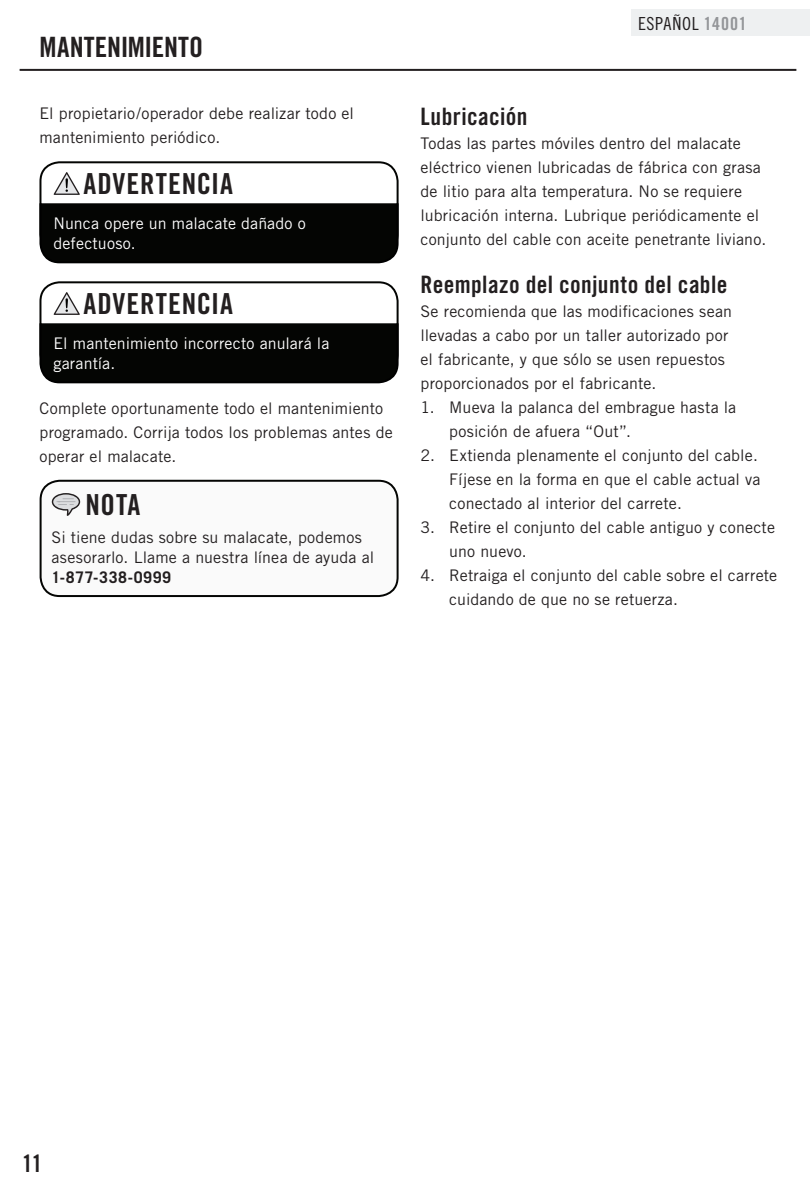
<style>
.page{position:relative;width:810px;height:1188px;background:#fff}
.page>*{position:absolute;margin:0;border:0;box-sizing:border-box;transform-origin:0 0}
.t1{font:29px "Trade Gothic Bold Cond Twenty";letter-spacing:.025em;color:#231f20}
.t2{font:28px "Trade Gothic Bold Cond Twenty";color:#231f20}
.t3{font:24px "Trade Gothic Bold Cond Twenty";letter-spacing:.015em;color:#231f20}
.t4{font:18px "Trade Gothic Cond Eighteen";letter-spacing:.04em;color:#231f20}
.t5{font:16px/24px "Trade Gothic";letter-spacing:.01em;color:#231f20}
.t6{font:16px/20px "Trade Gothic";letter-spacing:.01em;color:#fff}
.t7{font:700 16px "Trade Gothic";letter-spacing:.04em;color:#231f20}
.s1{font-family:"Trade Gothic Bold Cond Twenty";color:#939598}
</style>
<div class="page">
<hr style="left:20px;top:69px;width:776px;height:2px;background:#231f20">
<div style="left:632px;top:10px;width:178px;height:26px;background:#eef0f1"></div>
<div style="left:39px;top:161px;width:360px;height:93px;border:2px solid #040503;border-radius:19px"></div>
<svg style="left:39px;top:201px;width:360px;height:63px;background:#121311"></svg>
<svg style="left:54px;top:172px;width:26px;height:23px"></svg>
<div style="left:39px;top:281px;width:360px;height:93px;border:2px solid #040503;border-radius:19px"></div>
<svg style="left:39px;top:321px;width:360px;height:63px;background:#121311"></svg>
<svg style="left:54px;top:292px;width:26px;height:23px"></svg>
<div style="left:41px;top:481px;width:357px;height:115px;background:#fafafa;border-radius:19px"></div>
<div style="left:40px;top:480px;width:359px;height:117px;border:2px solid #040503;border-radius:19px"></div>
<svg style="left:52px;top:493px;width:28px;height:23px"></svg>
<h2 class="t2" style="left:40px;top:30px;width:165px">MANTENIMIENTO</h2>
<p class="t4" style="left:638px;top:13px;width:110px">ESPAÑOL <span class="s1">14001</span></p>
<p class="t5" style="left:39px;top:101px;width:316px">El propietario/operador debe realizar todo el mantenimiento periódico.</p>
<h3 class="t3" style="left:420px;top:102px;width:109px">Lubricación</h3>
<p class="t5" style="left:420px;top:131px;width:347px">Todas las partes móviles dentro del malacate eléctrico vienen lubricadas de fábrica con grasa de litio para alta temperatura. No se requiere lubricación interna. Lubrique periódicamente el conjunto del cable con aceite penetrante liviano.</p>
<h3 class="t3" style="left:420px;top:270px;width:308px">Reemplazo del conjunto del cable</h3>
<p class="t5" style="left:420px;top:299px;width:313px">Se recomienda que las modificaciones sean llevadas a cabo por un taller autorizado por el fabricante, y que sólo se usen repuestos proporcionados por el fabricante.</p>
<p class="t5" style="left:449px;top:395px;width:289px;text-indent:-29px">1. Mueva la palanca del embrague hasta la posición de afuera “Out”.</p>
<p class="t5" style="left:449px;top:443px;width:313px;text-indent:-29px">2. Extienda plenamente el conjunto del cable.<br>Fíjese en la forma en que el cable actual va conectado al interior del carrete.</p>
<p class="t5" style="left:449px;top:515px;width:327px;text-indent:-29px">3. Retire el conjunto del cable antiguo y conecte uno nuevo.</p>
<p class="t5" style="left:449px;top:563px;width:329px;text-indent:-29px">4. Retraiga el conjunto del cable sobre el carrete cuidando de que no se retuerza.</p>
<h1 class="t1" style="left:83px;top:166px;width:151px">ADVERTENCIA</h1>
<p class="t6" style="left:53px;top:213px;width:254px">Nunca opere un malacate dañado o defectuoso.</p>
<h1 class="t1" style="left:83px;top:286px;width:151px">ADVERTENCIA</h1>
<p class="t6" style="left:53px;top:333px;width:277px">El mantenimiento incorrecto anulará la garantía.</p>
<p class="t5" style="left:39px;top:396px;width:355px">Complete oportunamente todo el mantenimiento programado. Corrija todos los problemas antes de operar el malacate.</p>
<h1 class="t1" style="left:86px;top:487px;width:56px">NOTA</h1>
<p class="t5" style="left:52px;top:527px;width:324px;line-height:20px">Si tiene dudas sobre su malacate, podemos asesorarlo. Llame a nuestra línea de ayuda al</p>
<p class="t7" style="left:52px;top:567px;width:121px">1-877-338-0999</p>
<h3 class="t3" style="left:22px;top:1149px;width:22px">11</h3>
</div>
